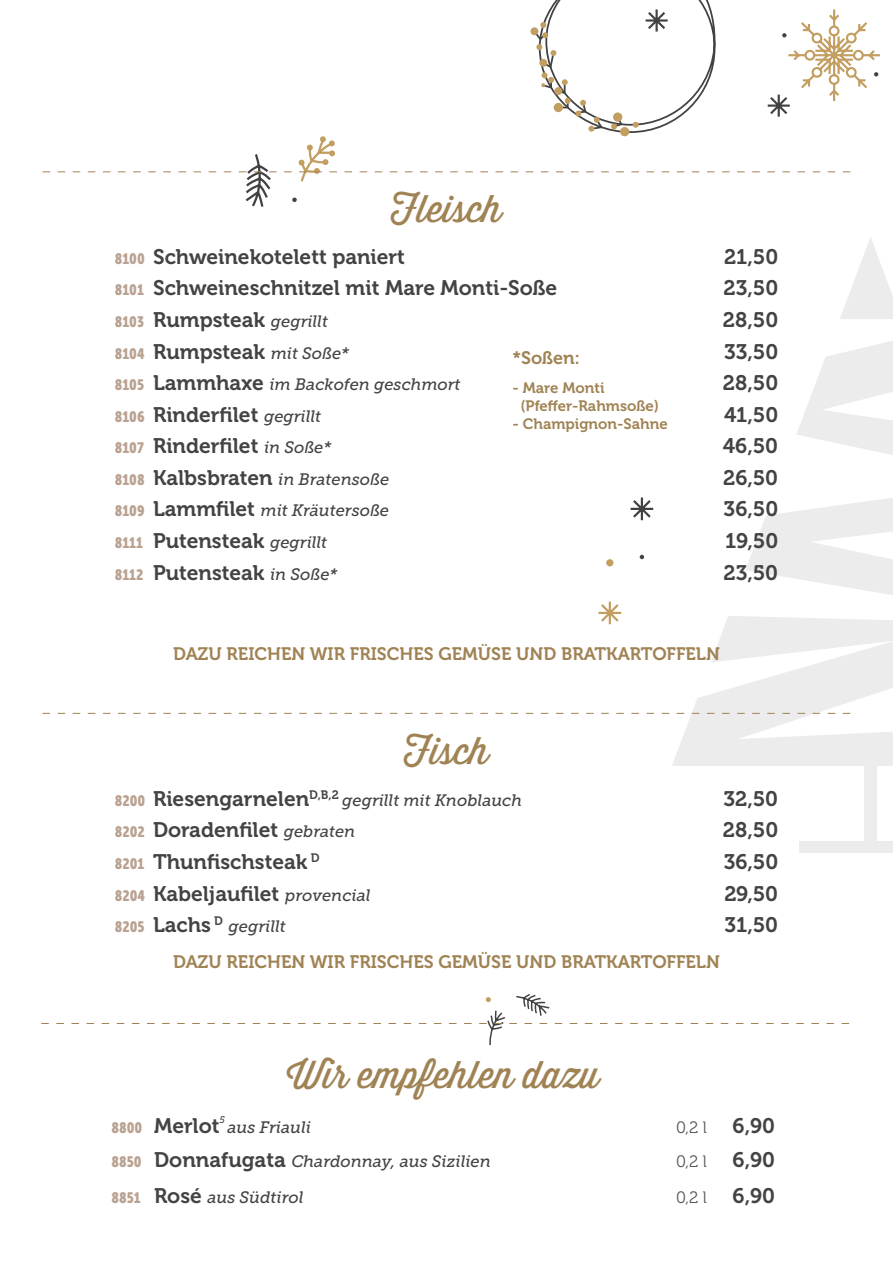
<style>
.page{position:relative;width:893px;height:1263px;background:#fff}
.page>*{position:absolute;margin:0;border:0;box-sizing:border-box;transform-origin:0 0}
.t1{font:37.5px "Thirsty Script";color:#a08354}
.t2{font:21px "Museo 700";color:#424345}
.t3{font:18px "Museo 700";color:#a08354}
.t4{font:italic 16.5px "Museo Slab 500";color:#424345}
.t5{font:16.5px "Museo 300";color:#565655}
.t6{font:15px/18px "Museo 700";color:#a08354}
.t7{font:italic 9.6px "Museo Slab 500";color:#424345}
.s1{font-family:"Museo Sans Cond 900";font-size:15px;color:#baa292}
.s2{font-family:"Museo Slab 500";font-style:italic;font-size:16.5px}
.s3{font-family:"Museo Sans Cond 900";font-style:normal;font-size:15px;color:#baa292}
.s4{font-family:"Museo 700";font-style:normal;font-size:21px}
.s5{font-family:"Museo 700";font-size:21px;color:#424345}
</style>
<div class="page">
<svg style="left:797px;top:341px;width:96px;height:114px"></svg>
<svg style="left:746px;top:498px;width:147px;height:97px"></svg>
<svg style="left:840px;top:237px;width:53px;height:82px"></svg>
<svg style="left:672px;top:616px;width:221px;height:225px"></svg>
<div style="left:799px;top:841px;width:94px;height:12px;background:#ececec"></div>
<svg style="left:598px;top:601px;width:24px;height:24px"></svg>
<svg style="left:630px;top:497px;width:24px;height:24px"></svg>
<div style="left:606px;top:559px;width:7px;height:7px;background:#c29e61;border-radius:50%"></div>
<svg style="left:640px;top:555px;width:4px;height:4px"></svg>
<svg style="left:43px;top:713px;width:807px;height:1px"></svg>
<svg style="left:41px;top:994px;width:808px;height:52px"></svg>
<svg style="left:43px;top:0;width:837px;height:207px"></svg>
<h1 class="t1" style="left:391px;top:181px;width:113px">Fleisch</h1>
<p class="t2" style="left:115px;top:245px;width:292px"><span class="s1">8100</span> Schweinekotelett paniert</p>
<p class="t2" style="left:724px;top:245px;width:56px">21,50</p>
<p class="t2" style="left:115px;top:276px;width:444px"><span class="s1">8101</span> Schweineschnitzel mit Mare Monti-Soße</p>
<p class="t2" style="left:723px;top:276px;width:56px">23,50</p>
<p class="t2" style="left:115px;top:308px;width:215px"><span class="s1">8103</span> Rumpsteak <span class="s2">gegrillt</span></p>
<p class="t2" style="left:723px;top:308px;width:57px">28,50</p>
<p class="t2" style="left:115px;top:340px;width:236px"><span class="s1">8104</span> Rumpsteak <span class="s2">mit Soße*</span></p>
<p class="t2" style="left:724px;top:340px;width:56px">33,50</p>
<p class="t4" style="left:115px;top:375px;width:347px"><span class="s3">8105</span> <span class="s4">Lammhaxe</span> im Backofen geschmort</p>
<p class="t2" style="left:723px;top:371px;width:57px">28,50</p>
<p class="t2" style="left:115px;top:403px;width:208px"><span class="s1">8106</span> Rinderfilet <span class="s2">gegrillt</span></p>
<p class="t2" style="left:724px;top:403px;width:56px">41,50</p>
<p class="t2" style="left:115px;top:434px;width:218px"><span class="s1">8107</span> Rinderfilet <span class="s2">in Soße*</span></p>
<p class="t2" style="left:723px;top:434px;width:57px">46,50</p>
<p class="t4" style="left:115px;top:470px;width:276px"><span class="s3">8108</span> <span class="s4">Kalbsbraten</span> in Bratensoße</p>
<p class="t2" style="left:723px;top:466px;width:57px">26,50</p>
<p class="t4" style="left:115px;top:502px;width:276px"><span class="s3">8109</span> <span class="s4">Lammfilet</span> mit Kräutersoße</p>
<p class="t2" style="left:724px;top:497px;width:56px">36,50</p>
<p class="t2" style="left:115px;top:529px;width:214px"><span class="s1">8111</span> Putensteak <span class="s2">gegrillt</span></p>
<p class="t2" style="left:725px;top:529px;width:54px">19,50</p>
<p class="t2" style="left:115px;top:561px;width:224px"><span class="s1">8112</span> Putensteak <span class="s2">in Soße*</span></p>
<p class="t2" style="left:723px;top:561px;width:56px">23,50</p>
<p class="t3" style="left:512px;top:348px;width:69px">*Soßen:</p>
<p class="t6" style="left:520px;top:379px;width:140px;text-indent:-8px">- Mare Monti (Pfeffer-Rahmsoße)</p>
<p class="t6" style="left:512px;top:415px;width:157px">- Champignon-Sahne</p>
<p class="t3" style="left:173px;top:644px;width:548px">DAZU REICHEN WIR FRISCHES GEMÜSE UND BRATKARTOFFELN</p>
<h1 class="t1" style="left:404px;top:723px;width:87px">Fisch</h1>
<p class="t4" style="left:115px;top:791px;width:409px"><span class="s3">8200</span> <span class="s4">Riesengarnelen</span><sup>D,B,2</sup> gegrillt mit Knoblauch</p>
<p class="t2" style="left:723px;top:787px;width:56px">32,50</p>
<p class="t2" style="left:115px;top:818px;width:242px"><span class="s1">8202</span> Doradenfilet <span class="s2">gebraten</span></p>
<p class="t2" style="left:723px;top:818px;width:57px">28,50</p>
<p class="t2" style="left:115px;top:850px;width:206px"><span class="s1">8201</span> Thunfischsteak <sup>D</sup></p>
<p class="t2" style="left:724px;top:850px;width:56px">36,50</p>
<p class="t2" style="left:115px;top:881px;width:257px"><span class="s1">8204</span> Kabeljaufilet <span class="s2">provencial</span></p>
<p class="t2" style="left:724px;top:881px;width:55px">29,50</p>
<p class="t4" style="left:115px;top:917px;width:172px"><span class="s3">8205</span> <span class="s4">Lachs</span> <sup>D</sup> gegrillt</p>
<p class="t2" style="left:724px;top:913px;width:55px">31,50</p>
<p class="t3" style="left:173px;top:952px;width:548px">DAZU REICHEN WIR FRISCHES GEMÜSE UND BRATKARTOFFELN</p>
<h1 class="t1" style="left:287px;top:1048px;width:314px">Wir empfehlen dazu</h1>
<p class="t2" style="left:112px;top:1114px;width:109px"><span class="s1">8800</span> Merlot</p>
<p class="t7" style="left:220px;top:1115px;width:7px">5</p>
<p class="t4" style="left:227px;top:1118px;width:85px">aus Friauli</p>
<p class="t5" style="left:676px;top:1119px;width:100px">0,2 l <span class="s5">6,90</span></p>
<p class="t4" style="left:112px;top:1152px;width:381px"><span class="s3">8850</span> <span class="s4">Donnafugata</span> Chardonnay, aus Sizilien</p>
<p class="t5" style="left:676px;top:1152px;width:100px">0,2 l <span class="s5">6,90</span></p>
<p class="t4" style="left:112px;top:1188px;width:194px"><span class="s3">8851</span> <span class="s4">Rosé</span> aus Südtirol</p>
<p class="t5" style="left:676px;top:1188px;width:100px">0,2 l <span class="s5">6,90</span></p>
</div>
